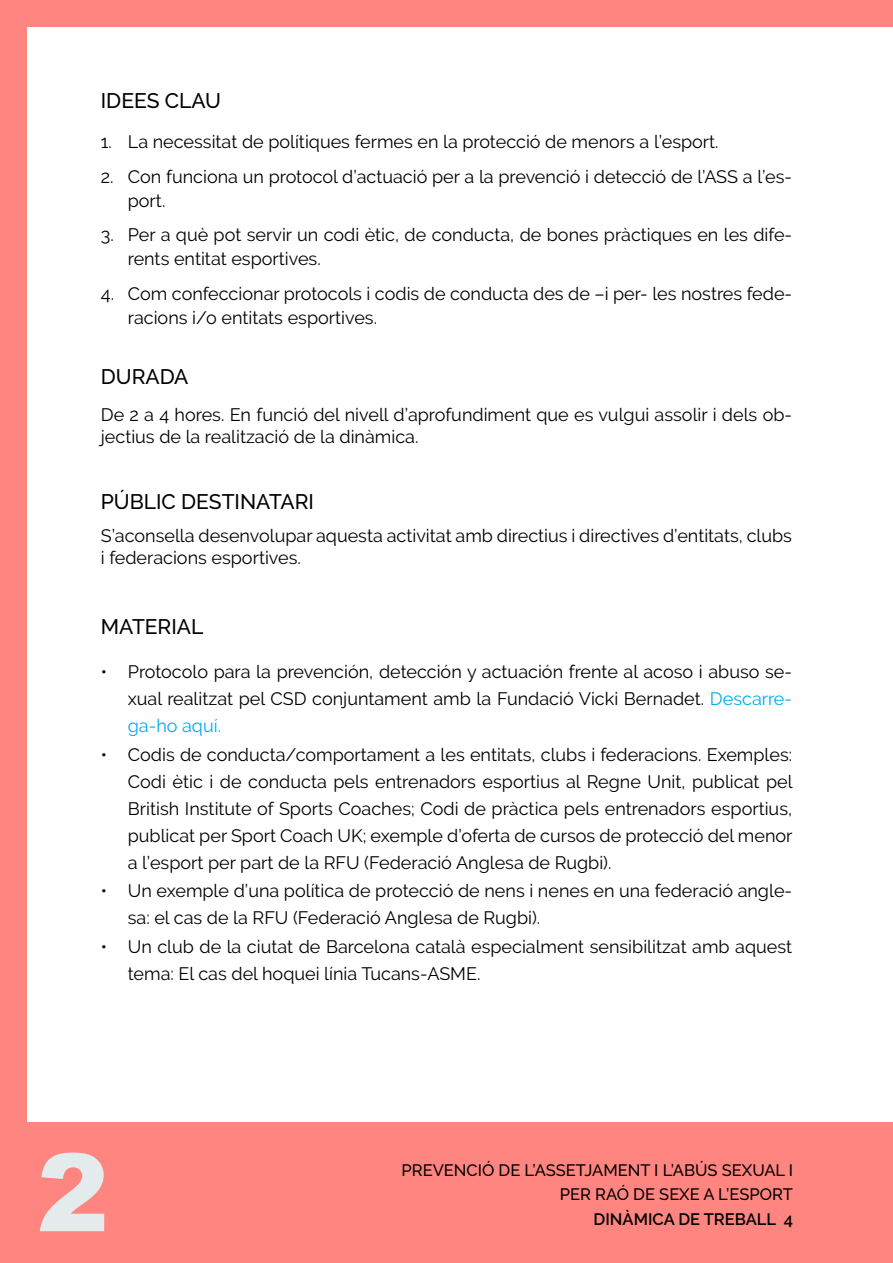
<style>
.page{position:relative;width:893px;height:1263px;background:#fff}
.page>*{position:absolute;margin:0;border:0;box-sizing:border-box;transform-origin:0 0}
.t1{font:900 108px "Arial";color:#e4ebec}
.t2{font:500 21px "Raleway";color:#000}
.t3{font:18px/27px "Raleway";color:#000}
.t4{font:500 16.5px/24.3px "Raleway";color:#000;text-align:right}
.t5{font:600 16.5px "Raleway";color:#000}
.s1{color:#00aeef}
</style>
<div class="page">
<div style="left:0;top:0;width:893px;height:27px;background:#ff8580"></div>
<div style="left:0;top:0;width:27px;height:1263px;background:#ff8580"></div>
<div style="left:1px;top:1122px;width:892px;height:141px;background:#ff8580"></div>
<p class="t2" style="left:101px;top:89px;width:122px">IDEES CLAU</p>
<p class="t3" style="left:101px;top:128px;width:619px">1. La necessitat de polítiques fermes en la protecció de menors a l’esport.</p>
<p class="t3" style="left:128px;top:164px;width:666px;line-height:24px;text-indent:-27px">2. Con funciona un protocol d’actuació per a la prevenció i detecció de l’ASS a l’es&shy;port.</p>
<p class="t3" style="left:128px;top:223px;width:666px;line-height:24px;text-indent:-27px">3. Per a què pot servir un codi ètic, de conducta, de bones pràctiques en les dife&shy;rents entitat esportives.</p>
<p class="t3" style="left:128px;top:281px;width:666px;line-height:24px;text-indent:-27px">4. Com confeccionar protocols i codis de conducta des de –i per- les nostres fede&shy;racions i/o entitats esportives.</p>
<p class="t2" style="left:101px;top:365px;width:89px">DURADA</p>
<p class="t3" style="left:101px;top:404px;width:693px;line-height:21.6px">De 2 a 4 hores. En funció del nivell d’aprofundiment que es vulgui assolir i dels ob&shy;jectius de la realització de la dinàmica.</p>
<p class="t2" style="left:101px;top:489px;width:215px">PÚBLIC DESTINATARI</p>
<p class="t3" style="left:101px;top:525px;width:693px;line-height:21.6px">S’aconsella desenvolupar aquesta activitat amb directius i directives d’entitats, clubs i federacions esportives.</p>
<p class="t2" style="left:101px;top:615px;width:104px">MATERIAL</p>
<p class="t3" style="left:128px;top:658px;width:666px;text-align:justify;text-indent:-27px">• Protocolo para la prevención, detección y actuación frente al acoso i abuso se&shy;xual realitzat pel CSD conjuntament amb la Fundació Vicki Bernadet. <span class="s1">Descarre&shy;ga-ho aquí.</span></p>
<p class="t3" style="left:128px;top:741px;width:666px;text-align:justify;text-indent:-27px">• Codis de conducta/comportament a les entitats, clubs i federacions. Exemples:<br>Codi ètic i de conducta pels entrenadors esportius al Regne Unit, publicat pel British Institute of Sports Coaches; Codi de pràctica pels entrenadors esportius, publicat per Sport Coach UK; exemple d’oferta de cursos de protecció del menor a l’esport per part de la RFU (Federació Anglesa de Rugbi).</p>
<p class="t3" style="left:128px;top:877px;width:666px;text-indent:-27px">• Un exemple d’una política de protecció de nens i nenes en una federació angle&shy;sa: el cas de la RFU (Federació Anglesa de Rugbi).</p>
<p class="t3" style="left:128px;top:933px;width:666px;text-indent:-27px">• Un club de la ciutat de Barcelona català especialment sensibilitzat amb aquest tema: El cas del hoquei línia Tucans-ASME.</p>
<h1 class="t1" style="left:37px;top:1114px;width:74px">2</h1>
<p class="t4" style="left:402px;top:1158px;width:393px">PREVENCIÓ DE L’ASSETJAMENT I L’ABÚS SEXUAL I<br>PER RAÓ DE SEXE A L’ESPORT</p>
<p class="t5" style="left:594px;top:1209px;width:201px">DINÀMICA DE TREBALL 4</p>
</div>
